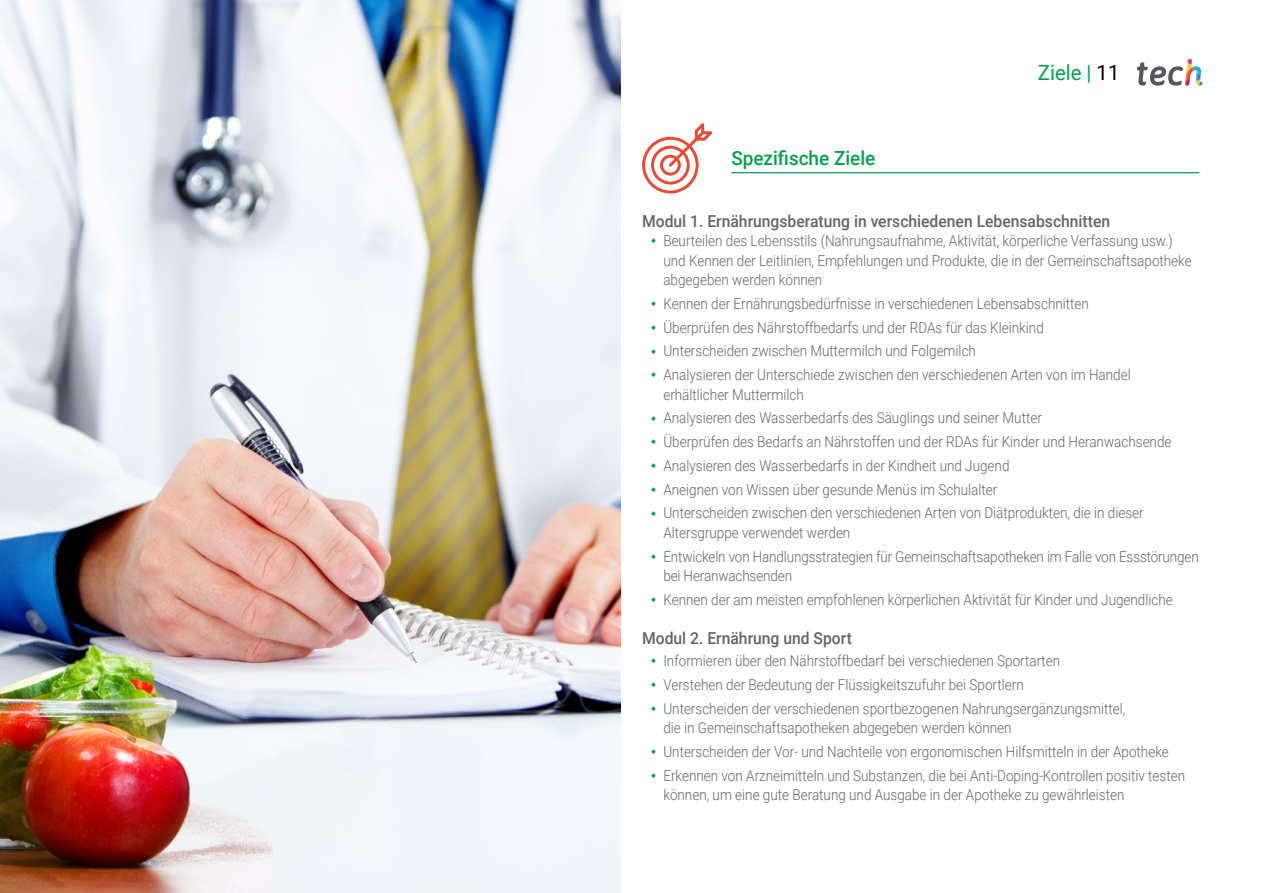
<style>
.page{position:relative;width:1263px;height:893px;background:#fff}
.page>*{position:absolute;margin:0;border:0;box-sizing:border-box;transform-origin:0 0}
.t1{font:21px "Roboto";color:#04a14d}
.t2{font:500 19.5px "Roboto";color:#04a14d}
.t3{font:500 16.5px "Roboto";color:#61646a;scale:.95 1}
.t4{font:300 15px/23.7px "Roboto";color:#61646a;scale:.9 1}
.s1{color:#000}
</style>
<div class="page">
<img style="left:0;top:0;width:621px;height:893px">
<svg style="left:1137px;top:59px;width:65px;height:27px"></svg>
<svg style="left:642px;top:123px;width:70px;height:70px"></svg>
<hr style="left:731px;top:172px;width:468px;height:1px;background:#04a14d">
<h2 class="t2" style="left:731px;top:144px;width:145px">Spezifische Ziele</h2>
<h1 class="t1" style="left:1038px;top:57px;width:83px">Ziele | <span class="s1">11</span></h1>
<p class="t3" style="left:642px;top:209px;width:494px">Modul 1. Ernährungsberatung in verschiedenen Lebensabschnitten</p>
<p class="t4" style="left:663px;top:230px;width:588px;line-height:19.5px">Beurteilen des Lebensstils (Nahrungsaufnahme, Aktivität, körperliche Verfassung usw.) und Kennen der Leitlinien, Empfehlungen und Produkte, die in der Gemeinschaftsapotheke abgegeben werden können</p>
<p class="t4" style="left:663px;top:291px;width:521px">Kennen der Ernährungsbedürfnisse in verschiedenen Lebensabschnitten Überprüfen des Nährstoffbedarfs und der RDAs für das Kleinkind Unterscheiden zwischen Muttermilch und Folgemilch<br>Analysieren der Unterschiede zwischen den verschiedenen Arten von im Handel</p>
<p class="t4" style="left:663px;top:382px;width:566px">erhältlicher Muttermilch<br>Analysieren des Wasserbedarfs des Säuglings und seiner Mutter<br>Überprüfen des Bedarfs an Nährstoffen und der RDAs für Kinder und Heranwachsende Analysieren des Wasserbedarfs in der Kindheit und Jugend<br>Aneignen von Wissen über gesunde Menüs im Schulalter<br>Unterscheiden zwischen den verschiedenen Arten von Diätprodukten, die in dieser</p>
<p class="t4" style="left:663px;top:520px;width:596px">Altersgruppe verwendet werden<br>Entwickeln von Handlungsstrategien für Gemeinschaftsapotheken im Falle von Essstörungen</p>
<p class="t4" style="left:663px;top:563px;width:568px">bei Heranwachsenden<br>Kennen der am meisten empfohlenen körperlichen Aktivität für Kinder und Jugendliche</p>
<p class="t3" style="left:642px;top:626px;width:222px">Modul 2. Ernährung und Sport</p>
<p class="t4" style="left:663px;top:648px;width:515px">Informieren über den Nährstoffbedarf bei verschiedenen Sportarten<br>Verstehen der Bedeutung der Flüssigkeitszufuhr bei Sportlern<br>Unterscheiden der verschiedenen sportbezogenen Nahrungsergänzungsmittel,</p>
<p class="t4" style="left:663px;top:715px;width:581px">die in Gemeinschaftsapotheken abgegeben werden können<br>Unterscheiden der Vor- und Nachteile von ergonomischen Hilfsmitteln in der Apotheke<br>Erkennen von Arzneimitteln und Substanzen, die bei Anti-Doping-Kontrollen positiv testen</p>
<p class="t4" style="left:663px;top:782px;width:514px">können, um eine gute Beratung und Ausgabe in der Apotheke zu gewährleisten</p>
</div>
